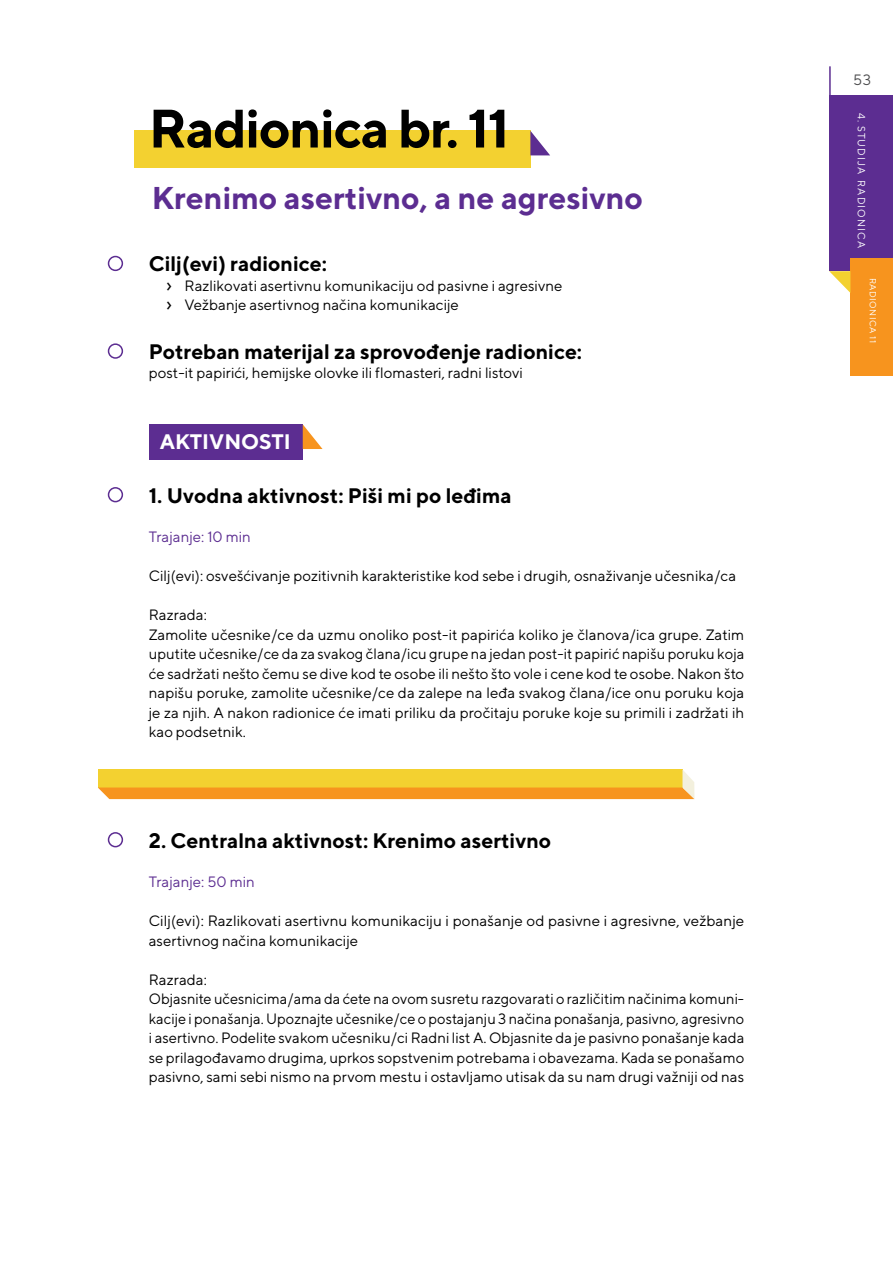
<style>
.page{position:relative;width:893px;height:1263px;background:#fff}
.page>*{position:absolute;margin:0;border:0;box-sizing:border-box;transform-origin:0 0}
.t1{font:700 54px "TT Norms";letter-spacing:-.025em;color:#000}
.t2{font:700 31.5px "TT Norms";color:#5c2d91}
.t3{font:700 21px "TT Norms";color:#000}
.t4{font:700 21px "TT Norms";color:#fff}
.t5{font:15px/19.5px "TT Norms";color:#000}
.t6{font:15px "TT Norms";color:#5c2d91}
.t7{font:15px "TT Norms";color:#4d4d4f}
.t8{font:10.5px "TT Norms";letter-spacing:.1em;color:#fff}
.t9{font:9px "TT Norms";letter-spacing:.05em;color:#fff}
.s1{font-family:"Meta Pro"}
.s2{font-style:inherit}
</style>
<div class="page">
<hr style="left:829px;top:66px;width:2px;height:33px;background:#5c2d91">
<div style="left:829px;top:96px;width:64px;height:175px;background:#5c2d91"></div>
<div style="left:850px;top:258px;width:43px;height:117px;background:#f7941e"></div>
<svg style="left:829px;top:271px;width:21px;height:22px"></svg>
<div style="left:134px;top:131px;width:396px;height:37px;background:#f3d130"></div>
<svg style="left:530px;top:131px;width:20px;height:24px"></svg>
<div style="left:149px;top:424px;width:154px;height:36px;background:#5c2d91"></div>
<div style="left:108px;top:256px;width:15px;height:15px;border:2px solid #5c2d91;border-radius:50%"></div>
<div style="left:108px;top:343px;width:15px;height:16px;border:2px solid #5c2d91;border-radius:50%"></div>
<div style="left:108px;top:487px;width:15px;height:15px;border:2px solid #5c2d91;border-radius:50%"></div>
<div style="left:108px;top:832px;width:15px;height:15px;border:2px solid #5c2d91;border-radius:50%"></div>
<svg style="left:303px;top:424px;width:20px;height:25px"></svg>
<svg style="left:98px;top:769px;width:596px;height:30px;background:#f4ba2c"></svg>
<h1 class="t1" style="left:149px;top:95px;width:362px">Radionica br. 11</h1>
<h2 class="t2" style="left:152px;top:179px;width:493px">Krenimo asertivno, a ne agresivno</h2>
<h3 class="t3" style="left:149px;top:251px;width:180px">Cilj(evi) radionice:</h3>
<p class="t5" style="left:167px;top:276px;width:397px"><span class="s1">&gt;</span> Razlikovati asertivnu komunikaciju od pasivne i agresivne <span class="s1">&gt;</span> Vežbanje asertivnog načina komunikacije</p>
<h3 class="t3" style="left:149px;top:338px;width:435px">Potreban materijal za sprovođenje radionice:</h3>
<p class="t5" style="left:149px;top:363px;width:376px">post-it papirići, hemijske olovke ili flomasteri, radni listovi</p>
<h3 class="t4" style="left:160px;top:428px;width:133px">AKTIVNOSTI</h3>
<h3 class="t3" style="left:149px;top:482px;width:364px">1. Uvodna aktivnost: Piši mi po leđima</h3>
<p class="t6" style="left:149px;top:527px;width:104px">Trajanje: 10 min</p>
<p class="t5" style="left:149px;top:566px;width:589px">Cilj(evi): osvešćivanje pozitivnih karakteristike kod sebe i drugih, osnaživanje učesnika/ca</p>
<p class="t5" style="left:149px;top:605px;width:597px">Razrada:<br>Zamolite učesnike/ce da uzmu onoliko post-it papirića koliko je članova/ica grupe. Zatim uputite učesnike/ce da za svakog člana/icu grupe na jedan post-it papirić napišu poruku koja će sadržati nešto čemu se dive kod te osobe ili nešto što vole i cene kod te osobe. Nakon što napišu poruke, zamolite učesnike/ce da zalepe na leđa svakog člana/ice onu poruku koja je za njih. A nakon radionice će imati priliku da pročitaju poruke koje su primili i zadržati ih kao podsetnik.</p>
<h3 class="t3" style="left:149px;top:827px;width:404px">2. Centralna aktivnost: Krenimo asertivno</h3>
<p class="t6" style="left:149px;top:872px;width:108px">Trajanje: 50 min</p>
<p class="t5" style="left:149px;top:911px;width:597px">Cilj(evi): Razlikovati asertivnu komunikaciju i ponašanje od pasivne i agresivne, vežbanje asertivnog načina komunikacije</p>
<p class="t5" style="left:149px;top:969px;width:597px">Razrada:<br>Objasnite učesnicima/ama da ćete na ovom susretu razgovarati o različitim načinima komuni&shy;kacije i ponašanja. Upoznajte učesnike/ce o postajanju 3 načina ponašanja, pasivno, agresivno i asertivno. Podelite svakom učesniku/ci Radni list A. Objasnite da je pasivno ponašanje kada se prilagođavamo drugima, uprkos sopstvenim potrebama i obavezama. Kada se ponašamo pasivno, sami sebi nismo na prvom mestu i ostavljamo utisak da su nam drugi važniji od nas</p>
<p class="t7" style="left:853px;top:71px;width:20px">53</p>
<p class="t8" style="left:868px;top:113px;width:136px;rotate:90deg"><span class="s2">4.</span> STUDIJA RADIONICA</p>
<p class="t9" style="left:879px;top:278px;width:67px;rotate:90deg">RADIONICA 11</p>
</div>
